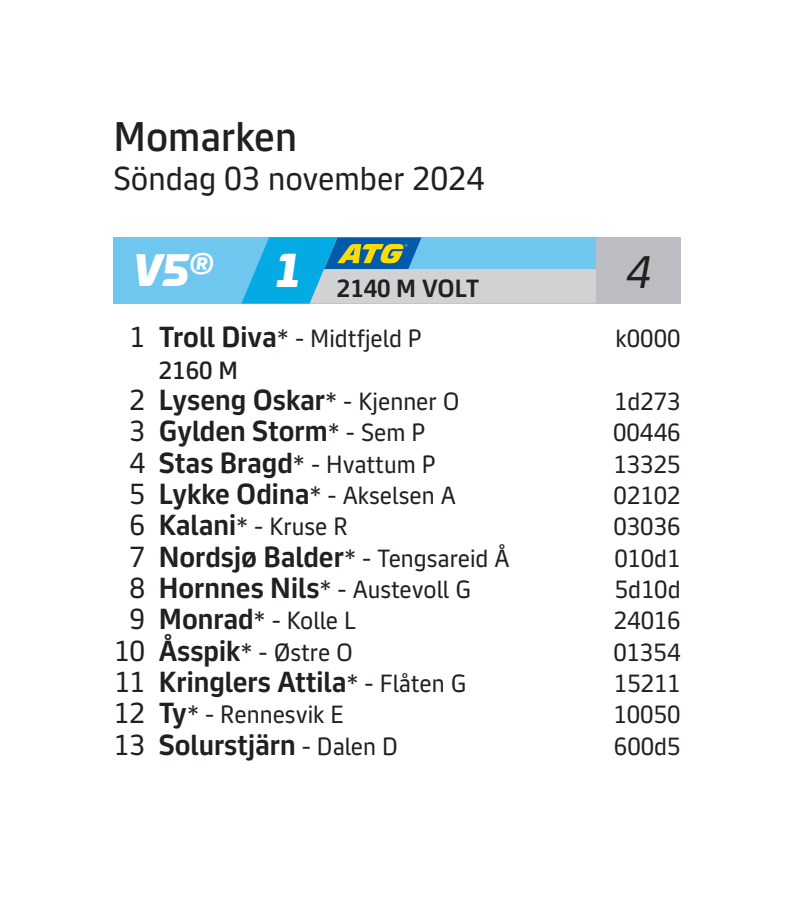
<style>
.page{position:relative;width:794px;height:908px;background:#fff}
.page>*{position:absolute;margin:0;border:0;box-sizing:border-box;transform-origin:0 0}
.t1{font:46px "ATG Rubrik";color:#fff}
.t2{font:44px "ATG Rubrik";color:#fff}
.t3{font:italic 44px "ATG Text";color:#231f20}
.t4{font:500 40px "ATG Text";color:#231f20}
.t5{font:32px "ATG Text";color:#231f20}
.HorseAndRider{font:700 28px "ATG Text";color:#231f20}
.S_REKORD{font:28px "ATG Text";letter-spacing:-.005em;color:#231f20}
.HorseAndRider-2{font:24px "ATG Text";color:#231f20}
.S_REKORD-2{font:24px "ATG Text";color:#231f20}
.t6{font:700 24px "ATG Text";color:#231f20}
.Distance{font:500 24px "ATG Text";color:#231f20}
.s1{font-weight:700;font-size:28px}
.s2{font-weight:400;font-size:24px}
</style>
<div class="page">
<div style="left:595px;top:237px;width:85px;height:66px;background:#bcbdc0"></div>
<svg style="left:113px;top:237px;width:483px;height:66px;background:#79bfdb"></svg>
<p class="t4" style="left:113px;top:113px;width:185px">Momarken</p>
<p class="t5" style="left:113px;top:159px;width:372px">Söndag 03 november 2024</p>
<p class="t2" style="left:134px;top:244px;width:80px">V5®</p>
<p class="t1" style="left:277px;top:243px;width:25px">1</p>
<p class="t6" style="left:337px;top:274px;width:144px">2140 M VOLT</p>
<p class="t3" style="left:626px;top:246px;width:26px">4</p>
<p class="S_REKORD" style="left:129px;top:320px;width:17px">1</p>
<p class="HorseAndRider-2" style="left:159px;top:324px;width:264px"><span class="s1">Troll Diva</span>* - Midtfjeld P</p>
<p class="S_REKORD-2" style="left:615px;top:324px;width:67px">k0000</p>
<p class="Distance" style="left:159px;top:355px;width:81px">2160 M</p>
<p class="S_REKORD" style="left:129px;top:383px;width:17px">2</p>
<p class="HorseAndRider" style="left:159px;top:383px;width:302px">Lyseng Oskar<span class="s2">* - Kjenner O</span></p>
<p class="S_REKORD-2" style="left:614px;top:387px;width:68px">1d273</p>
<p class="S_REKORD" style="left:129px;top:414px;width:17px">3</p>
<p class="HorseAndRider" style="left:159px;top:414px;width:268px">Gylden Storm<span class="s2">* - Sem P</span></p>
<p class="S_REKORD-2" style="left:613px;top:418px;width:69px">00446</p>
<p class="S_REKORD" style="left:129px;top:446px;width:17px">4</p>
<p class="HorseAndRider-2" style="left:159px;top:449px;width:278px"><span class="s1">Stas Bragd</span>* - Hvattum P</p>
<p class="S_REKORD-2" style="left:613px;top:449px;width:69px">13325</p>
<p class="S_REKORD" style="left:129px;top:477px;width:17px">5</p>
<p class="HorseAndRider-2" style="left:159px;top:481px;width:299px"><span class="s1">Lykke Odina</span>* - Akselsen A</p>
<p class="S_REKORD-2" style="left:613px;top:481px;width:68px">02102</p>
<p class="S_REKORD" style="left:129px;top:508px;width:17px">6</p>
<p class="HorseAndRider-2" style="left:159px;top:512px;width:191px"><span class="s1">Kalani</span>* - Kruse R</p>
<p class="S_REKORD-2" style="left:613px;top:512px;width:69px">03036</p>
<p class="S_REKORD" style="left:129px;top:540px;width:17px">7</p>
<p class="HorseAndRider" style="left:159px;top:539px;width:352px">Nordsjø Balder<span class="s2">* - Tengsareid Å</span></p>
<p class="S_REKORD-2" style="left:614px;top:543px;width:68px">010d1</p>
<p class="S_REKORD" style="left:129px;top:571px;width:17px">8</p>
<p class="HorseAndRider-2" style="left:159px;top:575px;width:314px"><span class="s1">Hornnes Nils</span>* - Austevoll G</p>
<p class="S_REKORD-2" style="left:615px;top:575px;width:67px">5d10d</p>
<p class="S_REKORD" style="left:129px;top:602px;width:17px">9</p>
<p class="HorseAndRider-2" style="left:159px;top:606px;width:199px"><span class="s1">Monrad</span>* - Kolle L</p>
<p class="S_REKORD-2" style="left:614px;top:606px;width:68px">24016</p>
<p class="S_REKORD" style="left:114px;top:633px;width:33px">10</p>
<p class="HorseAndRider-2" style="left:159px;top:637px;width:196px"><span class="s1">Åsspik</span>* - Østre O</p>
<p class="S_REKORD-2" style="left:613px;top:637px;width:69px">01354</p>
<p class="S_REKORD" style="left:114px;top:665px;width:32px">11</p>
<p class="HorseAndRider" style="left:159px;top:664px;width:309px">Kringlers Attila<span class="s2">* - Flåten G</span></p>
<p class="S_REKORD-2" style="left:614px;top:669px;width:68px">15211</p>
<p class="S_REKORD" style="left:114px;top:696px;width:33px">12</p>
<p class="HorseAndRider-2" style="left:159px;top:700px;width:187px"><span class="s1">Ty</span>* - Rennesvik E</p>
<p class="S_REKORD-2" style="left:613px;top:700px;width:68px">10050</p>
<p class="S_REKORD" style="left:114px;top:727px;width:33px">13</p>
<p class="HorseAndRider" style="left:159px;top:727px;width:241px">Solurstjärn <span class="s2">- Dalen D</span></p>
<p class="S_REKORD-2" style="left:614px;top:731px;width:68px">600d5</p>
</div>
